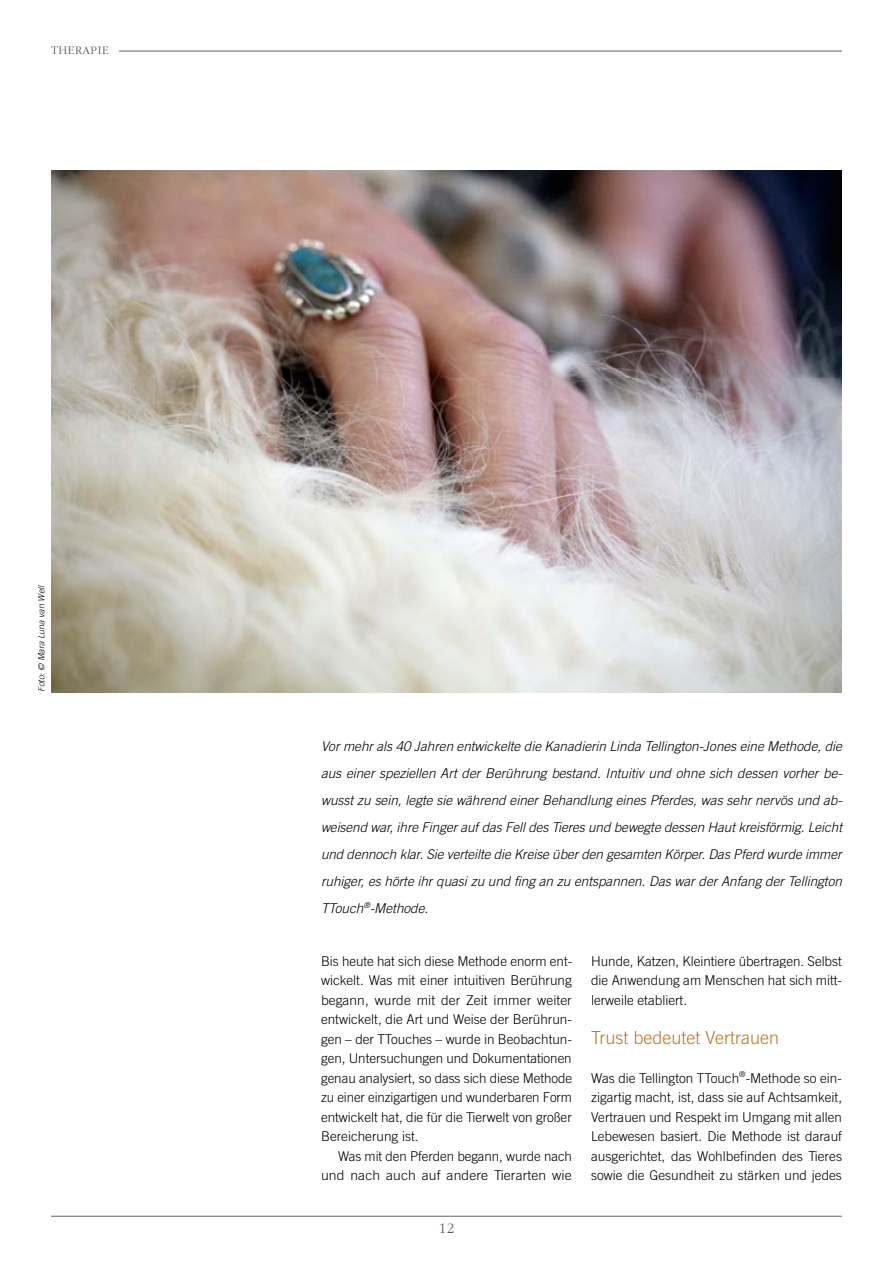
<style>
.page{position:relative;width:893px;height:1263px;background:#fff}
.page>*{position:absolute;margin:0;border:0;box-sizing:border-box;transform-origin:0 0}
.t1{font:300 18px "Trade Gothic LT Std";color:#c17524}
.t2{font:300 15px "ITC Garamond Std";color:#606060}
.t3{font:300 13.5px/19.5px "Trade Gothic LT Std";color:#000;text-align:justify}
.t4{font:italic 300 13.5px/27px "Trade Gothic LT Std";color:#000;text-align:justify}
.t5{font:300 12px "ITC Garamond Std";letter-spacing:.04em;color:#606060}
.t6{font:italic 300 9px "Trade Gothic LT Std";color:#000}
</style>
<div class="page">
<hr style="left:119px;top:51px;width:723px;height:1px;background:#606060">
<hr style="left:51px;top:1216px;width:791px;height:1px;background:#606060">
<img style="left:51px;top:170px;width:791px;height:522px">
<p class="t5" style="left:51px;top:44px;width:59px">THERAPIE</p>
<p class="t6" style="left:36px;top:692px;width:109px;rotate:-90deg">Foto: © Mara Luna van Well</p>
<p class="t4" style="left:321px;top:733px;width:523px">Vor mehr als 40 Jahren entwickelte die Kanadierin Linda Tellington-Jones eine Methode, die aus einer speziellen Art der Berührung bestand. Intuitiv und ohne sich dessen vorher be&shy;wusst zu sein, legte sie während einer Behandlung eines Pferdes, was sehr nervös und ab&shy;weisend war, ihre Finger auf das Fell des Tieres und bewegte dessen Haut kreisförmig. Leicht und dennoch klar. Sie verteilte die Kreise über den gesamten Körper. Das Pferd wurde immer ruhiger, es hörte ihr quasi zu und fing an zu entspannen. Das war der Anfang der Tellington TTouch<sup>®</sup>-Methode.</p>
<p class="t3" style="left:321px;top:951px;width:253px">Bis heute hat sich diese Methode enorm ent&shy;wickelt. Was mit einer intuitiven Berührung begann, wurde mit der Zeit immer weiter entwickelt, die Art und Weise der Berührun&shy;gen – der TTouches – wurde in Beobachtun&shy;gen, Untersuchungen und Dokumentationen genau analysiert, so dass sich diese Methode zu einer einzigartigen und wunderbaren Form entwickelt hat, die für die Tierwelt von großer Bereicherung ist.</p>
<p class="t3" style="left:321px;top:1146px;width:252px;text-align:right">Was mit den Pferden begann, wurde nach und nach auch auf andere Tierarten wie</p>
<p class="t2" style="left:439px;top:1220px;width:17px">12</p>
<p class="t3" style="left:591px;top:951px;width:253px">Hunde, Katzen, Kleintiere übertragen. Selbst die Anwendung am Menschen hat sich mitt&shy;lerweile etabliert.</p>
<h1 class="t1" style="left:591px;top:1026px;width:190px">Trust bedeutet Vertrauen</h1>
<p class="t3" style="left:591px;top:1068px;width:253px">Was die Tellington TTouch<sup>®</sup>-Methode so ein&shy;zigartig macht, ist, dass sie auf Achtsamkeit, Vertrauen und Respekt im Umgang mit allen Lebewesen basiert. Die Methode ist darauf ausgerichtet, das Wohlbefinden des Tieres sowie die Gesundheit zu stärken und jedes</p>
</div>
